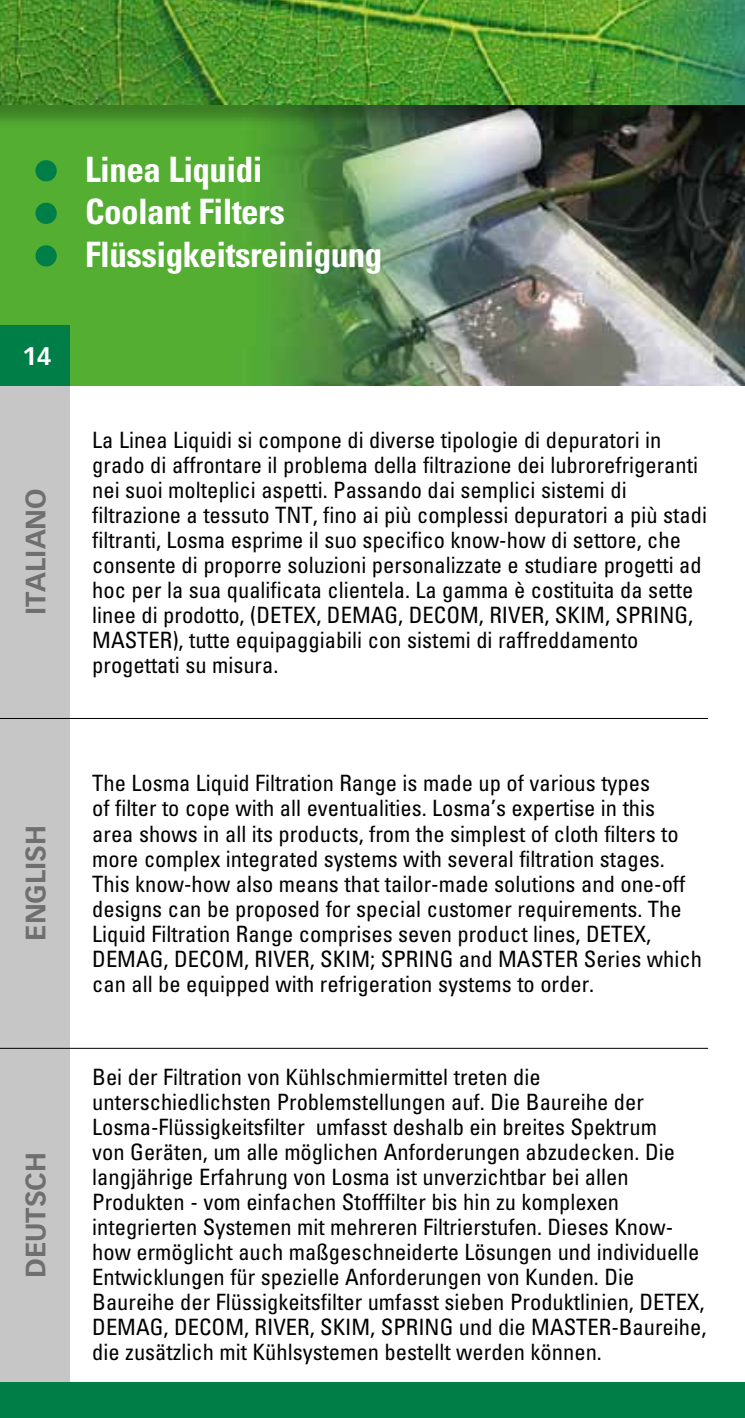
<style>
.page{position:relative;width:745px;height:1418px;background:#fff}
.page>*{position:absolute;margin:0;border:0;box-sizing:border-box;transform-origin:0 0}
.t1{font:700 condensed 35px/42.5px "Univers LT Std";letter-spacing:-.015em;color:#fff}
.t2{font:700 27.5px "Vectora LT Std";color:#706f6f}
.t3{font:700 25px "Vectora LT Std";color:#fff}
.t4{font:condensed 22.5px/25px "Univers LT Std";color:#000}
</style>
<div class="page">
<img style="left:0;top:129px;width:744px;height:256px">
<div style="left:0;top:379px;width:69px;height:1011px;background:#c6c6c6"></div>
<div style="left:0;top:0;width:744px;height:129px;background:#000;opacity:.28"></div>
<img style="left:0;top:0;width:744px;height:105px">
<div style="left:0;top:1382px;width:744px;height:35px;background:#007e48"></div>
<div style="left:0;top:325px;width:69px;height:61px;background:#007e48"></div>
<hr style="left:0;top:718px;width:707px;height:1px;background:#000">
<hr style="left:0;top:1047px;width:707px;height:1px;background:#000">
<div style="left:35px;top:160px;width:22px;height:21px;background:#007e48;border-radius:50%"></div>
<div style="left:35px;top:203px;width:22px;height:21px;background:#007e48;border-radius:50%"></div>
<div style="left:35px;top:245px;width:22px;height:21px;background:#007e48;border-radius:50%"></div>
<p class="t3" style="left:22px;top:341px;width:31px">14</p>
<p class="t2" style="left:19px;top:615px;width:128px;rotate:-90deg">ITALIANO</p>
<h1 class="t1" style="left:85px;top:148px;width:298px">Linea Liquidi<br>Coolant Filters<br>Flüssigkeitsreinigung</h1>
<p class="t4" style="left:92px;top:427px;width:616px">La Linea Liquidi si compone di diverse tipologie di depuratori in grado di affrontare il problema della filtrazione dei lubrorefrigeranti nei suoi molteplici aspetti. Passando dai semplici sistemi di filtrazione a tessuto TNT, fino ai più complessi depuratori a più stadi filtranti, Losma esprime il suo specifico know-how di settore, che consente di proporre soluzioni personalizzate e studiare progetti ad hoc per la sua qualificata clientela. La gamma è costituita da sette linee di prodotto, (DETEX, DEMAG, DECOM, RIVER, SKIM, SPRING, MASTER), tutte equipaggiabili con sistemi di raffreddamento progettati su misura.</p>
<p class="t2" style="left:19px;top:940px;width:117px;rotate:-90deg">ENGLISH</p>
<p class="t2" style="left:19px;top:1278px;width:128px;rotate:-90deg">DEUTSCH</p>
<p class="t4" style="left:92px;top:770px;width:610px">The Losma Liquid Filtration Range is made up of various types<br>of filter to cope with all eventualities. Losma’s expertise in this area shows in all its products, from the simplest of cloth filters to more complex integrated systems with several filtration stages.<br>This know-how also means that tailor-made solutions and one-off designs can be proposed for special customer requirements. The Liquid Filtration Range comprises seven product lines, DETEX, DEMAG, DECOM, RIVER, SKIM; SPRING and MASTER Series which can all be equipped with refrigeration systems to order.</p>
<p class="t4" style="left:92px;top:1064px;width:615px">Bei der Filtration von Kühlschmiermittel treten die unterschiedlichsten Problemstellungen auf. Die Baureihe der Losma-Flüssigkeitsfilter umfasst deshalb ein breites Spektrum<br>von Geräten, um alle möglichen Anforderungen abzudecken. Die langjährige Erfahrung von Losma ist unverzichtbar bei allen Produkten - vom einfachen Stofffilter bis hin zu komplexen integrierten Systemen mit mehreren Filtrierstufen. Dieses Know&shy;how ermöglicht auch maßgeschneiderte Lösungen und individuelle Entwicklungen für spezielle Anforderungen von Kunden. Die Baureihe der Flüssigkeitsfilter umfasst sieben Produktlinien, DETEX, DEMAG, DECOM, RIVER, SKIM, SPRING und die MASTER-Baureihe, die zusätzlich mit Kühlsystemen bestellt werden können.</p>
</div>
